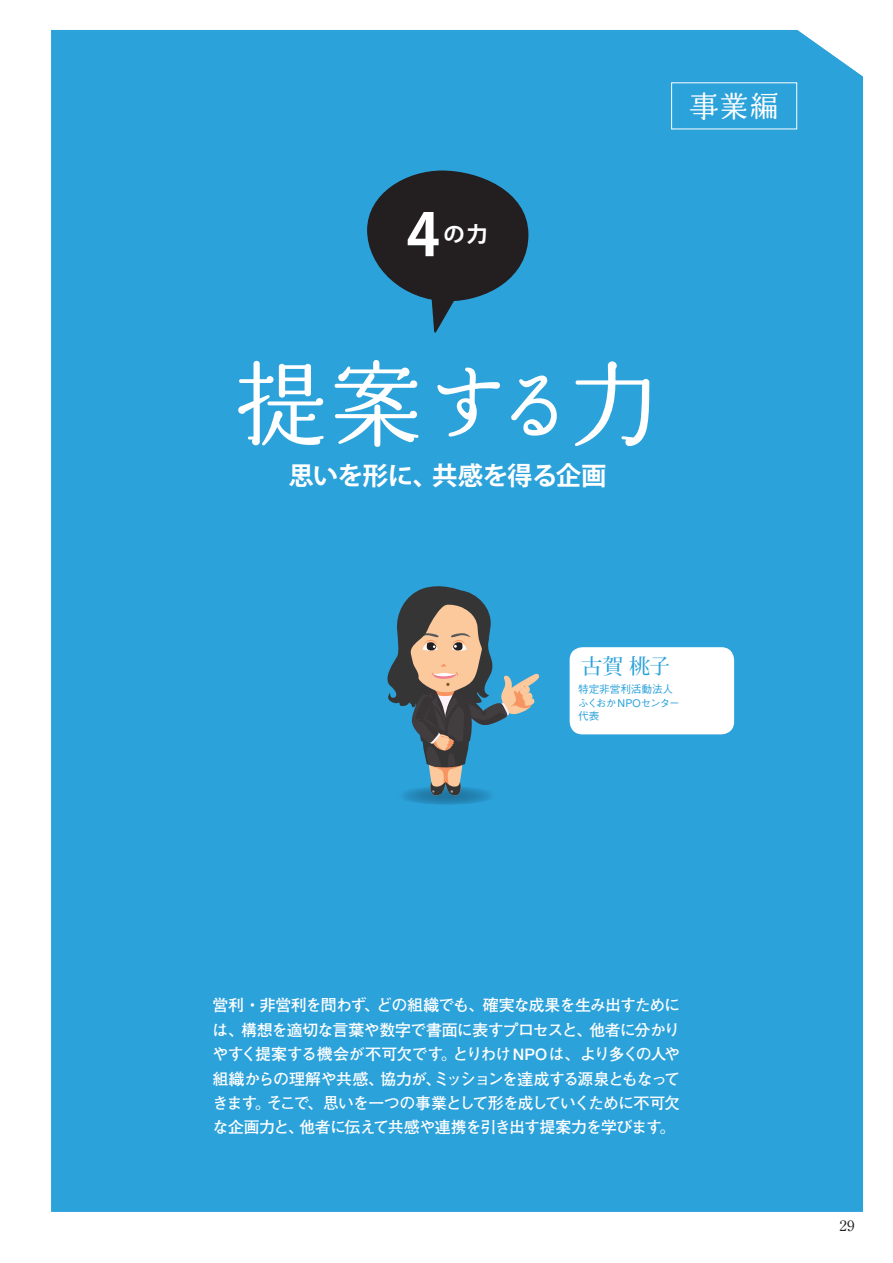
<style>
.page{position:relative;width:893px;height:1263px;background:#fff}
.page>*{position:absolute;margin:0;border:0;box-sizing:border-box;transform-origin:0 0}
.t1{font:93.6px "Maruminold";letter-spacing:-.09em;color:#fff}
.t2{font:700 58.5px "Koz Go Pro";color:#fff}
.t3{font:29.7px "Maruminold";color:#fff}
.t4{font:700 25.5px "Koz Go Pro";letter-spacing:-.02em;color:#fff}
.t5{font:700 21.3px "Futo Min A101";color:#2ca2db}
.t6{font:700 21.3px "Koz Go Pro";color:#fff}
.t7{font:700 15.9px/24.5px "Futo Go B101";letter-spacing:-.055em;color:#fff;text-align:justify}
.t8{font:500 10.65px/13.8px "Gothic BBB";letter-spacing:-.01em;color:#2ca2db}
.t9{font:9.6px "Ryumin";color:#231f20}
.s1{font-size:14.85px}
</style>
<div class="page">
<div style="left:51px;top:30px;width:812px;height:1182px;background:#2ca2db"></div>
<svg style="left:396px;top:786px;width:101px;height:19px"></svg>
<div style="left:570px;top:647px;width:164px;height:87px;background:#fff;border-radius:13px"></div>
<svg style="left:367px;top:171px;width:162px;height:164px;background:#264e63"></svg>
<svg style="left:382px;top:582px;width:159px;height:214px;background:#558aa1"></svg>
<h2 class="t2" style="left:406px;top:197px;width:35px">4</h2>
<h3 class="t6" style="left:444px;top:221px;width:46px">の力</h3>
<h3 class="t3" style="left:689px;top:91px;width:91px">事業編</h3>
<h1 class="t1" style="left:234px;top:356px;width:428px">提案する力</h1>
<h3 class="t4" style="left:289px;top:459px;width:319px">思いを形に、共感を得る企画</h3>
<h3 class="t5" style="left:581px;top:653px;width:91px">古賀 桃子</h3>
<p class="t8" style="left:578px;top:682px;width:103px">特定非営利活動法人ふくおか NPOセンター代表</p>
<p class="t7" style="left:212px;top:993px;width:469px">営利・非営利を問わず、どの組織でも、確実な成果を生み出すためには、構想を適切な言葉や数字で書面に表すプロセスと、他者に分かりやすく提案する機会が不可欠です。とりわけNPO は、より多くの人や組織からの理解や共感、協力が、ミッションを達成する源泉ともなってきます。そこで、思いを一つの事業として形を成していくために不可欠な企画力と、他者に伝えて共感や連携を引き出す提案力を学びます。</p>
<p class="t9" style="left:820px;top:1222px;width:36px">　　<span class="s1">29</span></p>
</div>
